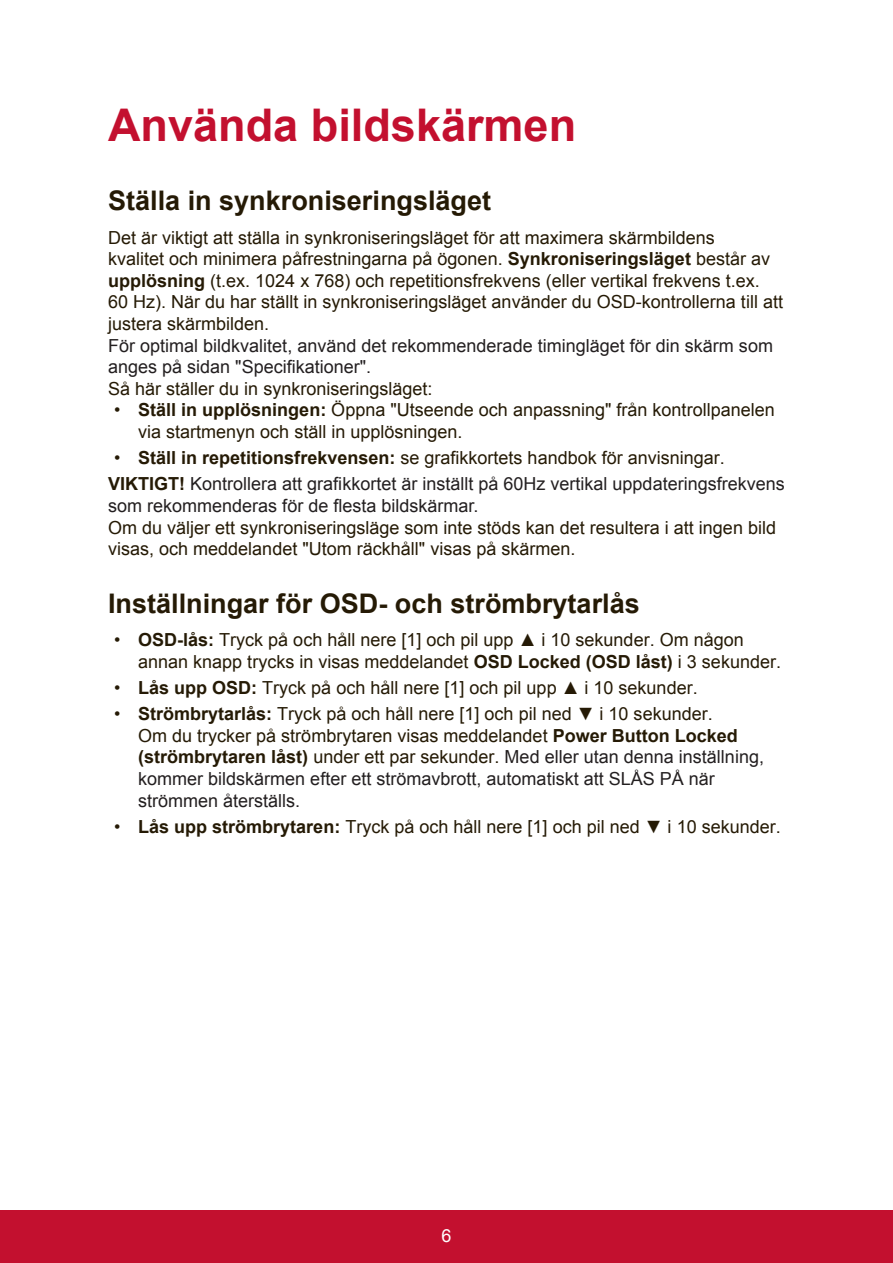
<style>
.page{position:relative;width:893px;height:1263px;background:#fff}
.page>*{position:absolute;margin:0;border:0;box-sizing:border-box;transform-origin:0 0}
.t1{font:700 45px "Arial";color:#c3102f}
.t2{font:700 27px "Arial";color:#251a05}
.t3{font:18px/21.6px "Arial";color:#251a05}
.t4{font:18px/21.6px "Arial";color:#231f20}
.t5{font:18px "Arial";color:#fff}
.s1{font-weight:700}
.s2{color:#251a05}
.s3{font-weight:700;color:#251a05}
</style>
<div class="page">
<div style="left:0;top:1210px;width:892px;height:53px;background:#c3102f"></div>
<h1 class="t1" style="left:108px;top:95px;width:469px">Använda bildskärmen</h1>
<h2 class="t2" style="left:108px;top:182px;width:384px">Ställa in synkroniseringsläget</h2>
<p class="t3" style="left:108px;top:227px;width:676px">Det är viktigt att ställa in synkroniseringsläget för att maximera skärmbildens<br>kvalitet och minimera påfrestningarna på ögonen. <span class="s1">Synkroniseringsläget</span> består av <span class="s1">upplösning</span> (t.ex. 1024 x 768) och repetitionsfrekvens (eller vertikal frekvens t.ex.<br>60 Hz). När du har ställt in synkroniseringsläget använder du OSD-kontrollerna till att justera skärmbilden.</p>
<p class="t4" style="left:108px;top:335px;width:666px">För optimal bildkvalitet, använd det rekommenderade timingläget för din skärm som anges på sidan "Specifikationer".</p>
<p class="t3" style="left:108px;top:378px;width:326px">Så här ställer du in synkroniseringsläget:</p>
<p class="t3" style="left:138px;top:399px;width:638px;text-indent:-24px">• <span class="s1">Ställ in upplösningen:</span> Öppna "Utseende och anpassning" från kontrollpanelen via startmenyn och ställ in upplösningen.</p>
<p class="t4" style="left:108px;top:445px;width:678px;line-height:26.1px;text-indent:6px"><span class="s2">•</span> <span class="s3">Ställ in repetitionsfrekvensen:</span> <span class="s2">se grafikkortets handbok för anvisningar.<br></span><span class="s3">VIKTIGT!</span> Kontrollera att grafikkortet är inställt på 60Hz vertikal uppdateringsfrekvens</p>
<p class="t4" style="left:108px;top:495px;width:372px">som rekommenderas för de flesta bildskärmar.</p>
<p class="t3" style="left:108px;top:516px;width:669px">Om du väljer ett synkroniseringsläge som inte stöds kan det resultera i att ingen bild visas, och meddelandet "Utom räckhåll" visas på skärmen.</p>
<h2 class="t2" style="left:108px;top:585px;width:533px">Inställningar för OSD- och strömbrytarlås</h2>
<p class="t3" style="left:138px;top:629px;width:644px;text-indent:-24px">• <span class="s1">OSD-lås:</span> Tryck på och håll nere [1] och pil upp ▲ i 10 sekunder. Om någon annan knapp trycks in visas meddelandet <span class="s1">OSD Locked (OSD låst)</span> i 3 sekunder.</p>
<p class="t3" style="left:114px;top:677px;width:585px">• <span class="s1">Lås upp OSD:</span> Tryck på och håll nere [1] och pil upp ▲ i 10 sekunder.</p>
<p class="t4" style="left:138px;top:703px;width:627px;text-indent:-24px"><span class="s2">•</span> <span class="s3">Strömbrytarlås:</span> <span class="s2">Tryck på och håll nere [1] och pil ned ▼ i 10 sekunder.<br>Om du trycker på strömbrytaren visas meddelandet</span> <span class="s3">Power Button Locked (strömbrytaren låst)</span> <span class="s2">under ett par sekunder.</span> Med eller utan denna inställning, kommer bildskärmen efter ett strömavbrott, automatiskt att slås på när strömmen återställs.</p>
<p class="t3" style="left:114px;top:815px;width:668px">• <span class="s1">Lås upp strömbrytaren:</span> Tryck på och håll nere [1] och pil ned ▼ i 10 sekunder.</p>
<p class="t5" style="left:441px;top:1223px;width:12px">6</p>
</div>
